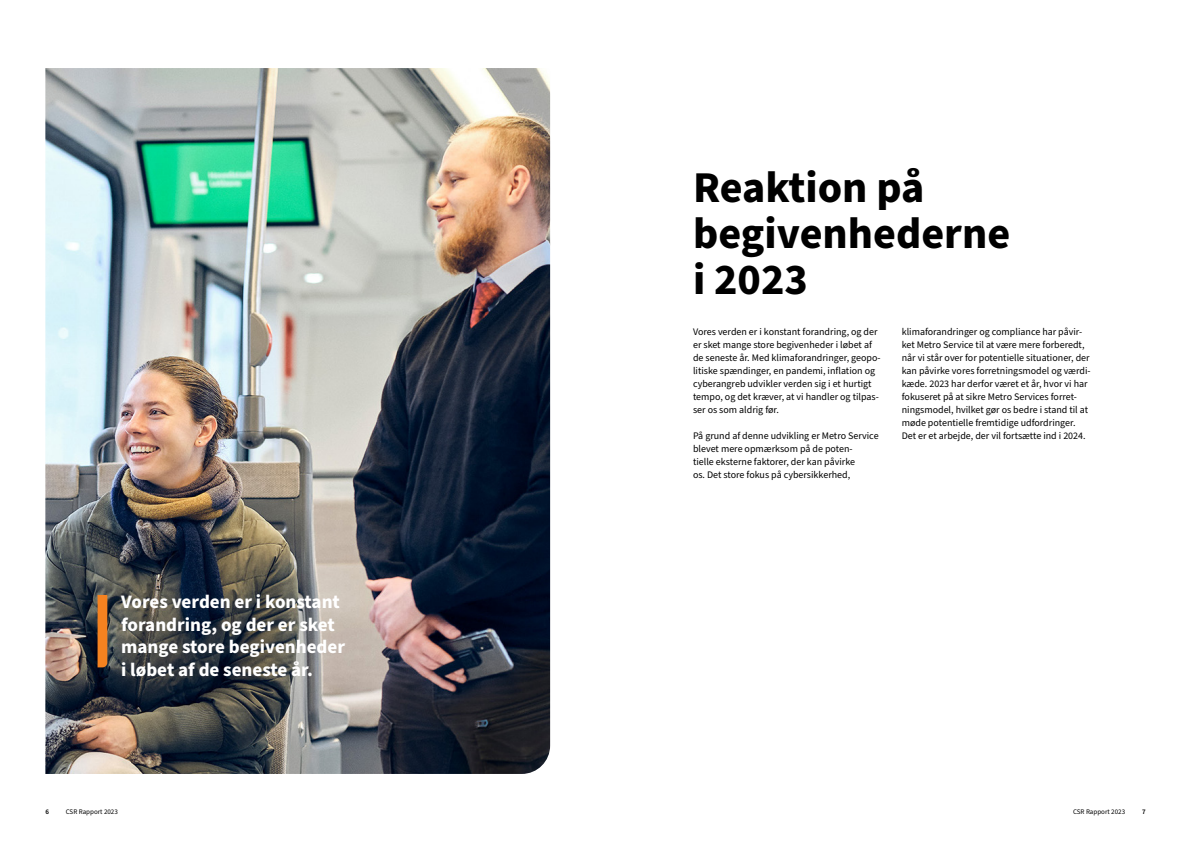
<style>
.page{position:relative;width:1191px;height:842px;background:#fff}
.page>*{position:absolute;margin:0;border:0;box-sizing:border-box;transform-origin:0 0}
.t1{font:700 44px/46px "Source Sans Pro";color:#000}
.t2{font:700 19px/22.8px "Source Sans Pro";color:#fff}
.t3{font:10px/13px "Source Sans Pro";color:#000}
.t4{font:7px "Source Sans Pro";color:#000}
.t5{font:600 7px "Source Sans Pro";color:#000}
</style>
<div class="page">
<img style="left:45px;top:68px;width:505px;height:706px">
<svg style="left:98px;top:595px;width:9px;height:72px"></svg>
<h1 class="t1" style="left:693px;top:165px;width:319px">Reaktion på begivenhederne i 2023</h1>
<h2 class="t2" style="left:121px;top:591px;width:225px">Vores verden er i konstant forandring, og der er sket mange store begivenheder i løbet af de seneste år.</h2>
<p class="t3" style="left:693px;top:326px;width:189px">Vores verden er i konstant forandring, og der er sket mange store begivenheder i løbet af de seneste år. Med klimaforandringer, geopo&shy;litiske spændinger, en pandemi, inflation og cyberangreb udvikler verden sig i et hurtigt tempo, og det kræver, at vi handler og tilpas&shy;ser os som aldrig før.</p>
<p class="t3" style="left:693px;top:430px;width:187px">På grund af denne udvikling er Metro Service blevet mere opmærksom på de poten-<br>tielle eksterne faktorer, der kan påvirke<br>os. Det store fokus på cybersikkerhed,</p>
<p class="t3" style="left:901px;top:326px;width:190px">klimaforandringer og compliance har påvir&shy;ket Metro Service til at være mere forberedt, når vi står over for potentielle situationer, der kan påvirke vores forretningsmodel og værdi&shy;kæde. 2023 har derfor været et år, hvor vi har fokuseret på at sikre Metro Services forret&shy;ningsmodel, hvilket gør os bedre i stand til at møde potentielle fremtidige udfordringer.<br>Det er et arbejde, der vil fortsætte ind i 2024.</p>
<p class="t5" style="left:45px;top:807px;width:5px">6</p>
<p class="t4" style="left:66px;top:807px;width:54px">CSR Rapport 2023</p>
<p class="t4" style="left:1073px;top:807px;width:54px">CSR Rapport 2023</p>
<p class="t5" style="left:1142px;top:807px;width:5px">7</p>
</div>
